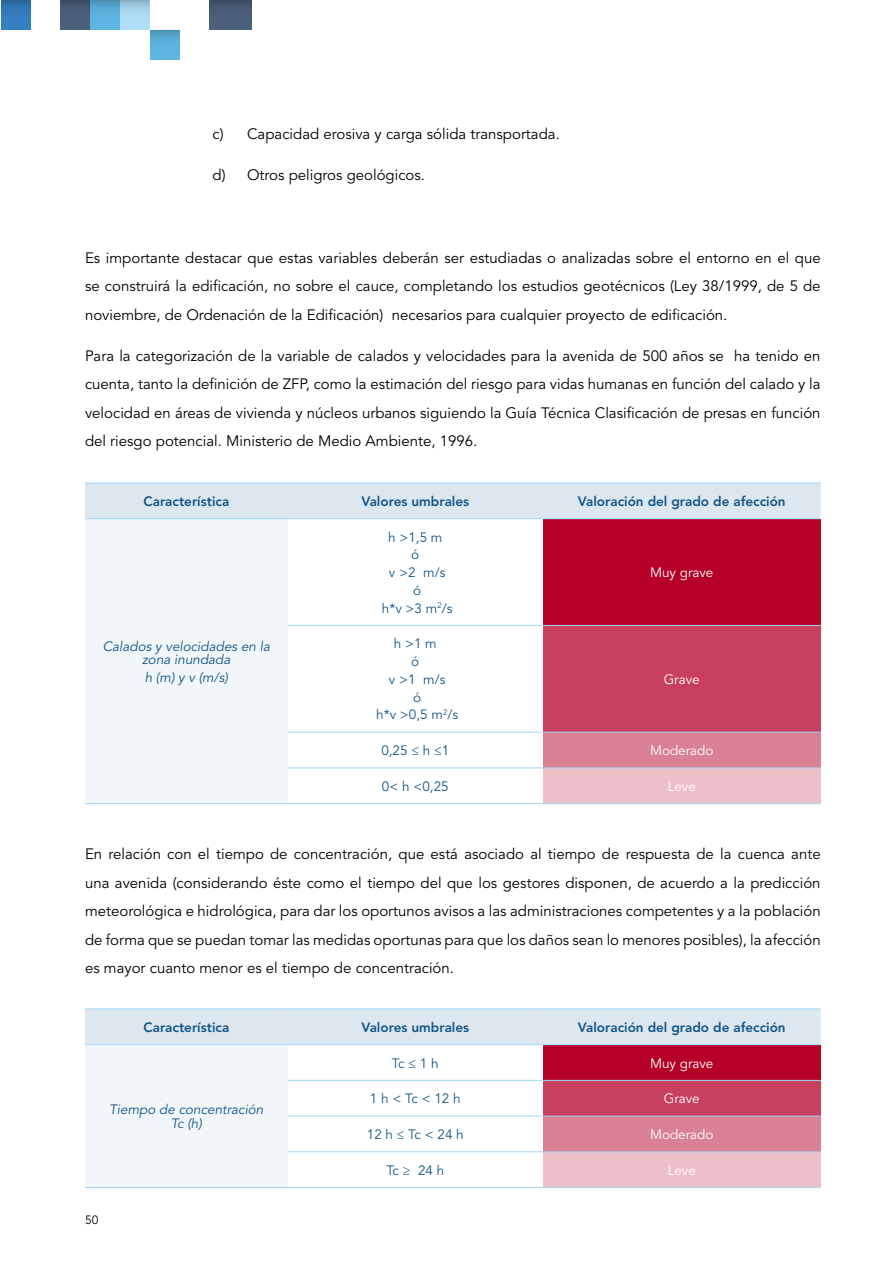
<style>
.page{position:relative;width:893px;height:1263px;background:#fff}
.page>*{position:absolute;margin:0;border:0;box-sizing:border-box;transform-origin:0 0}
.t1{font:15px/28.5px "Avenir LT Std";color:#000;text-align:justify}
.t2{font:800 13.5px "Avenir LT Std";color:#135588}
.t3{font:13.5px/17.7px "Avenir LT Std";color:#135588;text-align:center}
.t4{font:italic 13.5px/13.5px "Avenir LT Std";color:#135588;text-align:center}
.t5{font:13.5px "Avenir LT Std";color:#fff}
.t6{font:12px "Avenir LT Std";color:#000}
</style>
<div class="page">
<svg style="left:150px;top:30px;width:30px;height:30px"></svg>
<svg style="left:61px;top:1px;width:89px;height:29px;background:#6e9fbf"></svg>
<div style="left:209px;top:0;width:43px;height:30px;background:linear-gradient(to bottom,#42536c,#4e627f)"></div>
<div style="left:1px;top:0;width:30px;height:30px;background:linear-gradient(to bottom,#2e6faa,#3782c7)"></div>
<svg style="left:61px;top:0;width:89px;height:1px"></svg>
<div style="left:85px;top:484px;width:736px;height:34px;background:#dce7ef"></div>
<div style="left:85px;top:519px;width:203px;height:285px;background:#f1f6f9"></div>
<div style="left:543px;top:519px;width:278px;height:106px;background:#b60027"></div>
<div style="left:543px;top:625px;width:278px;height:107px;background:#c8405d"></div>
<div style="left:543px;top:732px;width:278px;height:36px;background:#da8093"></div>
<div style="left:543px;top:768px;width:278px;height:36px;background:#edbfc9"></div>
<hr style="left:288px;top:518px;width:255px;height:1px;background:#a0d7f6">
<hr style="left:543px;top:518px;width:278px;height:1px;background:#a0d7f6">
<hr style="left:288px;top:625px;width:255px;height:1px;background:#a0d7f6">
<hr style="left:543px;top:625px;width:278px;height:1px;background:#a0d7f6">
<hr style="left:288px;top:732px;width:255px;height:1px;background:#a0d7f6">
<hr style="left:543px;top:732px;width:278px;height:1px;background:#a0d7f6">
<hr style="left:288px;top:767px;width:255px;height:1px;background:#a0d7f6">
<hr style="left:543px;top:767px;width:278px;height:1px;background:#a0d7f6">
<hr style="left:288px;top:803px;width:255px;height:1px;background:#a0d7f6">
<hr style="left:543px;top:803px;width:278px;height:1px;background:#a0d7f6">
<hr style="left:85px;top:518px;width:203px;height:1px;background:#a0d7f6">
<hr style="left:85px;top:803px;width:203px;height:1px;background:#a0d7f6">
<hr style="left:85px;top:483px;width:203px;height:1px;background:#a0d7f6">
<hr style="left:288px;top:483px;width:255px;height:1px;background:#a0d7f6">
<hr style="left:543px;top:483px;width:278px;height:1px;background:#a0d7f6">
<div style="left:85px;top:1009px;width:736px;height:35px;background:#dce7ef"></div>
<div style="left:85px;top:1045px;width:203px;height:142px;background:#f1f6f9"></div>
<div style="left:543px;top:1045px;width:278px;height:35px;background:#b60027"></div>
<div style="left:543px;top:1080px;width:278px;height:36px;background:#c8405d"></div>
<div style="left:543px;top:1116px;width:278px;height:36px;background:#da8093"></div>
<div style="left:543px;top:1152px;width:278px;height:35px;background:#edbfc9"></div>
<hr style="left:288px;top:1044px;width:255px;height:1px;background:#a0d7f6">
<hr style="left:543px;top:1044px;width:278px;height:1px;background:#a0d7f6">
<hr style="left:288px;top:1080px;width:255px;height:1px;background:#a0d7f6">
<hr style="left:543px;top:1080px;width:278px;height:1px;background:#a0d7f6">
<hr style="left:288px;top:1116px;width:255px;height:1px;background:#a0d7f6">
<hr style="left:543px;top:1116px;width:278px;height:1px;background:#a0d7f6">
<hr style="left:288px;top:1151px;width:255px;height:1px;background:#a0d7f6">
<hr style="left:543px;top:1151px;width:278px;height:1px;background:#a0d7f6">
<hr style="left:288px;top:1187px;width:255px;height:1px;background:#a0d7f6">
<hr style="left:543px;top:1187px;width:278px;height:1px;background:#a0d7f6">
<hr style="left:85px;top:1044px;width:203px;height:1px;background:#a0d7f6">
<hr style="left:85px;top:1187px;width:203px;height:1px;background:#a0d7f6">
<hr style="left:85px;top:1008px;width:203px;height:1px;background:#a0d7f6">
<hr style="left:288px;top:1008px;width:255px;height:1px;background:#a0d7f6">
<hr style="left:543px;top:1008px;width:278px;height:1px;background:#a0d7f6">
<p class="t1" style="left:213px;top:120px;width:349px">c) Capacidad erosiva y carga sólida transportada.</p>
<p class="t1" style="left:213px;top:161px;width:214px">d) Otros peligros geológicos.</p>
<p class="t1" style="left:85px;top:244px;width:737px">Es importante destacar que estas variables deberán ser estudiadas o analizadas sobre el entorno en el que se construirá la edificación, no sobre el cauce, completando los estudios geotécnicos (Ley 38/1999, de 5 de noviembre, de Ordenación de la Edificación) necesarios para cualquier proyecto de edificación.</p>
<p class="t1" style="left:85px;top:342px;width:737px">Para la categorización de la variable de calados y velocidades para la avenida de 500 años se ha tenido en cuenta, tanto la definición de ZFP, como la estimación del riesgo para vidas humanas en función del calado y la velocidad en áreas de vivienda y núcleos urbanos siguiendo la Guía Técnica Clasificación de presas en función del riesgo potencial. Ministerio de Medio Ambiente, 1996.</p>
<p class="t2" style="left:143px;top:493px;width:87px">Característica</p>
<p class="t2" style="left:361px;top:493px;width:109px">Valores umbrales</p>
<p class="t2" style="left:578px;top:493px;width:209px">Valoración del grado de afección</p>
<p class="t4" style="left:103px;top:640px;width:169px">Calados y velocidades en la zona inundada</p>
<p class="t4" style="left:145px;top:671px;width:85px">h (m) y v (m/s)</p>
<p class="t3" style="left:382px;top:528px;width:72px">h &gt;1,5 m<br>ó<br>v &gt;2 m/s<br>ó<br>h*v &gt;3 m<sup>2</sup>/s</p>
<p class="t3" style="left:376px;top:635px;width:83px">h &gt;1 m<br>ó<br>v &gt;1 m/s<br>ó<br>h*v &gt;0,5 m<sup>2</sup>/s</p>
<p class="t5" style="left:650px;top:565px;width:65px">Muy grave</p>
<p class="t5" style="left:664px;top:671px;width:37px">Grave</p>
<p class="t3" style="left:381px;top:742px;width:69px">0,25 ≤ h ≤1</p>
<p class="t5" style="left:650px;top:743px;width:65px">Moderado</p>
<p class="t3" style="left:382px;top:778px;width:68px">0&lt; h &lt;0,25</p>
<p class="t5" style="left:668px;top:778px;width:30px">Leve</p>
<p class="t1" style="left:85px;top:840px;width:737px">En relación con el tiempo de concentración, que está asociado al tiempo de respuesta de la cuenca ante una avenida (considerando éste como el tiempo del que los gestores disponen, de acuerdo a la predicción meteorológica e hidrológica, para dar los oportunos avisos a las administraciones competentes y a la población de forma que se puedan tomar las medidas oportunas para que los daños sean lo menores posibles), la afección es mayor cuanto menor es el tiempo de concentración.</p>
<p class="t2" style="left:143px;top:1019px;width:87px">Característica</p>
<p class="t2" style="left:361px;top:1019px;width:109px">Valores umbrales</p>
<p class="t2" style="left:578px;top:1019px;width:209px">Valoración del grado de afección</p>
<p class="t4" style="left:109px;top:1103px;width:156px">Tiempo de concentración<br>Tc (h)</p>
<p class="t6" style="left:85px;top:1213px;width:15px">50</p>
<p class="t3" style="left:392px;top:1054px;width:48px">Tc ≤ 1 h</p>
<p class="t5" style="left:650px;top:1055px;width:65px">Muy grave</p>
<p class="t3" style="left:370px;top:1090px;width:92px">1 h &lt; Tc &lt; 12 h</p>
<p class="t5" style="left:664px;top:1091px;width:37px">Grave</p>
<p class="t3" style="left:367px;top:1126px;width:98px">12 h ≤ Tc &lt; 24 h</p>
<p class="t5" style="left:650px;top:1126px;width:65px">Moderado</p>
<p class="t3" style="left:386px;top:1162px;width:59px">Tc ≥ 24 h</p>
<p class="t5" style="left:668px;top:1162px;width:30px">Leve</p>
</div>
